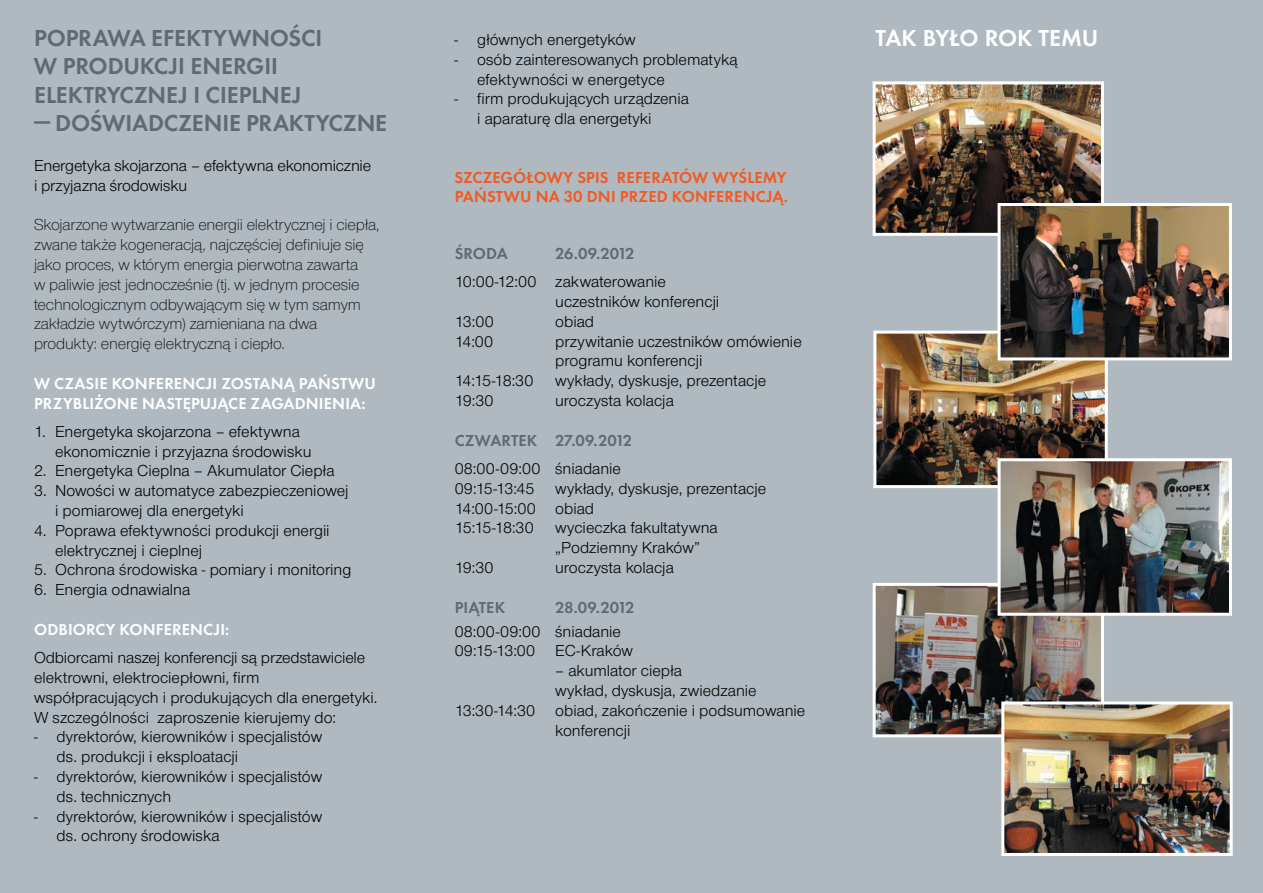
<style>
.page{position:relative;width:1263px;height:893px;background:#b0b9bf}
.page>*{position:absolute;margin:0;border:0;box-sizing:border-box;transform-origin:0 0}
.t1{font:600 24px/28.5px "Futura CEZOT";letter-spacing:-.005em;color:#616a71}
.t2{font:600 24px "Futura CEZOT";letter-spacing:-.005em;color:#fff}
.t3{font:16.5px/19.8px "Nimbus CEZOT";color:#000}
.t4{font:300 16.5px/19.8px "Nimbus CEZOT";letter-spacing:-.01em;color:#000}
.t5{font:600 16.5px/19.8px "Futura CEZOT";letter-spacing:.01em;color:#fff}
.t6{font:600 16.5px/19.8px "Futura CEZOT";letter-spacing:.005em;color:#f15a22;text-align:right}
.t7{font:600 16.5px "Futura CEZOT";letter-spacing:.005em;color:#616a71}
</style>
<div class="page">
<img style="left:877px;top:85px;width:223px;height:116px">
<div style="left:873px;top:81px;width:231px;height:155px;border:3px solid #fff"></div>
<img style="left:877px;top:617px;width:223px;height:116px">
<div style="left:873px;top:583px;width:231px;height:154px;border:3px solid #fff"></div>
<img style="left:872px;top:201px;width:360px;height:416px">
<img style="left:1005px;top:705px;width:224px;height:147px">
<div style="left:1001px;top:701px;width:232px;height:155px;border:3px solid #fff"></div>
<h1 class="t1" style="left:34px;top:23px;width:286px">POPRAWA EFEKTYWNOŚCI<br>WPRODUKCJI ENERGII<br>ELEKTRYCZNEJ I C IEPLNEJ</h1>
<h1 class="t1" style="left:34px;top:109px;width:355px">— DOŚWIADCZENIE PRAKTYCZNE</h1>
<p class="t3" style="left:34px;top:156px;width:339px">Energetyka skojarzona – efektywna ekonomicznie i przyjazna środowisku</p>
<p class="t4" style="left:34px;top:215px;width:347px">Skojarzone wytwarzanie energii elektrycznej i ciepła, zwane także kogeneracją, najczęściej definiuje się jako proces, w którym energia pierwotna zawarta<br>w paliwie jest jednocześnie (tj. w jednym procesie technologicznym odbywającym się w tym samym zakładzie wytwórczym) zamieniana na dwa produkty: energię elektryczną i ciepło.</p>
<p class="t5" style="left:34px;top:373px;width:343px">W CZASI E KONFERENCJI ZOSTANĄ PAŃSTWU<br>PRZYBLIŻONE NASTĘPUJĄCE ZAGADNIENIA:</p>
<p class="t3" style="left:55px;top:422px;width:258px;text-indent:-21px">1. Energetyka skojarzona – efektywna ekonomicznie i przyjazna środowisku</p>
<p class="t3" style="left:34px;top:461px;width:302px">2. Energetyka Cieplna – Akumulator Ciepła</p>
<p class="t3" style="left:55px;top:481px;width:295px;text-indent:-21px">3. Nowości w automatyce zabezpieczeniowej i pomiarowej dla energetyki</p>
<p class="t3" style="left:55px;top:521px;width:276px;text-indent:-21px">4. Poprawa efektywności produkcji energii elektrycznej i cieplnej</p>
<p class="t3" style="left:34px;top:560px;width:319px">5. Ochrona środowiska - pomiary i monitoring</p>
<p class="t3" style="left:34px;top:580px;width:158px">6. Energia odnawialna</p>
<p class="t5" style="left:34px;top:619px;width:197px">ODBIORCY KONFERENCJI:</p>
<p class="t3" style="left:34px;top:648px;width:345px">Odbiorcami naszej konferencji są przedstawiciele elektrowni, elektrociepłowni, firm współpracujących i produkujących dla energetyki.<br>W szczególności zaproszenie kierujemy do:</p>
<p class="t3" style="left:57px;top:727px;width:267px;text-indent:-23px">- dyrektorów, kierowników i specjalistów ds. produkcji i eksploatacji</p>
<p class="t3" style="left:57px;top:767px;width:267px;text-indent:-23px">- dyrektorów, kierowników i specjalistów ds. technicznych</p>
<p class="t3" style="left:57px;top:806px;width:267px;text-indent:-23px">- dyrektorów, kierowników i specjalistów ds. ochrony środowiska</p>
<p class="t3" style="left:455px;top:30px;width:183px">- głównych energetyków</p>
<h1 class="t2" style="left:876px;top:24px;width:224px">TAK BYŁO ROK TEMU</h1>
<p class="t3" style="left:477px;top:50px;width:262px;text-indent:-23px">- osób zainteresowanych problematyką efektywności w energetyce</p>
<p class="t3" style="left:477px;top:89px;width:213px;text-indent:-23px">- firm produkujących urządzenia i aparaturę dla energetyki</p>
<p class="t6" style="left:455px;top:167px;width:132px">SZCZEGÓŁOWY SPIS</p>
<p class="t6" style="left:455px;top:167px;width:335px">REFERATÓW WYŚLEMY<br>PAŃSTWU NA 30 DNI PRZED KONFERENCJĄ.</p>
<p class="t7" style="left:455px;top:244px;width:12px">ŚRODA</p>
<p class="t7" style="left:555px;top:244px;width:81px">26.09.2012</p>
<p class="t3" style="left:455px;top:272px;width:213px">10:00-12:00 zakwaterowanie</p>
<p class="t3" style="left:555px;top:292px;width:166px">uczestników konferencji</p>
<p class="t3" style="left:455px;top:312px;width:41px">13:00</p>
<p class="t3" style="left:555px;top:312px;width:41px">obiad</p>
<p class="t3" style="left:455px;top:331px;width:40px">14:00</p>
<p class="t3" style="left:555px;top:331px;width:248px">przywitanie uczestników omówienie programu konferencji</p>
<p class="t3" style="left:455px;top:371px;width:80px">14:15-18:30</p>
<p class="t3" style="left:555px;top:371px;width:212px">wykłady, dyskusje, prezentacje</p>
<p class="t3" style="left:455px;top:391px;width:40px">19:30</p>
<p class="t3" style="left:555px;top:391px;width:120px">uroczysta kolacja</p>
<p class="t7" style="left:455px;top:430px;width:46px">CZ WARTE</p>
<p class="t7" style="left:527px;top:430px;width:106px">K 27.09.2012</p>
<p class="t3" style="left:455px;top:459px;width:168px">08:00-09:00 śniadanie<br>09:15-13:45</p>
<p class="t3" style="left:455px;top:479px;width:313px;text-indent:101px">wykłady, dyskusje, prezentacje<br>14:00-15:00 obiad<br>15:15-18:30</p>
<p class="t3" style="left:555px;top:518px;width:164px">wycieczka fakultatywna „Podziemny Kraków”</p>
<p class="t3" style="left:455px;top:558px;width:40px">19:30</p>
<p class="t3" style="left:555px;top:558px;width:120px">uroczysta kolacja</p>
<p class="t7" style="left:455px;top:597px;width:52px">PIĄTE K</p>
<p class="t7" style="left:555px;top:597px;width:80px">28.09.2012</p>
<p class="t3" style="left:455px;top:621px;width:180px">08:00-09:00 śniadanie<br>09:15-13:00 EC-Kraków</p>
<p class="t3" style="left:555px;top:661px;width:129px">– akumlator ciepła</p>
<p class="t3" style="left:555px;top:681px;width:203px">wykład, dyskusja, zwiedzanie</p>
<p class="t3" style="left:455px;top:701px;width:352px">13:30-14:30 obiad, zakończenie i podsumowanie</p>
<p class="t3" style="left:555px;top:720px;width:77px">konferencji</p>
</div>
